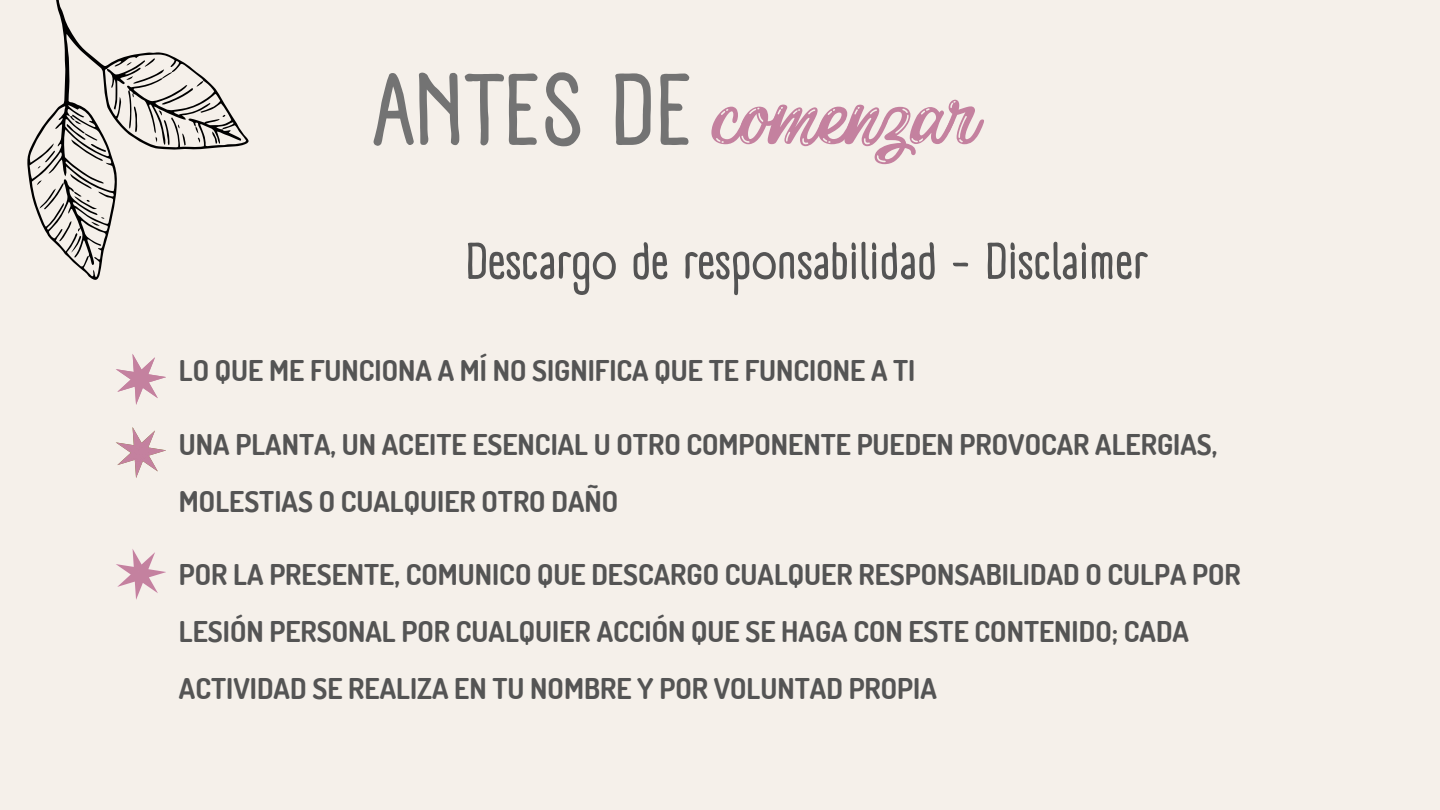
<style>
.page{position:relative;width:1440px;height:810px;background:#f5f0ea}
.page>*{position:absolute;margin:0;border:0;box-sizing:border-box;transform-origin:0 0}
.t1{font:80px "RTL Kawthar Regular";color:#c4819f}
.t2{font:700 50.3px "A Day Without Sun Text";color:#545454}
.t3{font:700 28.6px/57px "Dosis";color:#545454}
.s1{font-family:"A Day Without Sun Text";font-weight:700;font-size:99px;color:#737373}
</style>
<div class="page">
<svg style="left:27px;top:0;width:222px;height:280px"></svg>
<svg style="left:70px;top:174px;width:22px;height:15px"></svg>
<svg style="left:37px;top:180px;width:27px;height:29px"></svg>
<svg style="left:74px;top:196px;width:23px;height:13px"></svg>
<svg style="left:38px;top:151px;width:17px;height:18px"></svg>
<svg style="left:59px;top:221px;width:22px;height:32px"></svg>
<svg style="left:67px;top:58px;width:137px;height:103px"></svg>
<svg style="left:212px;top:131px;width:6px;height:13px"></svg>
<svg style="left:91px;top:217px;width:14px;height:9px"></svg>
<svg style="left:116px;top:427px;width:50px;height:51px"></svg>
<svg style="left:116px;top:549px;width:50px;height:51px"></svg>
<svg style="left:116px;top:354px;width:50px;height:51px"></svg>
<h1 class="t1" style="left:374px;top:70px;width:605px"><span class="s1">ANTES DE</span> comenzar</h1>
<h2 class="t2" style="left:465px;top:231px;width:684px">Descargo de responsabilidad - Disclaimer</h2>
<p class="t3" style="left:179px;top:342px;width:738px">LO QUE ME FUNCIONA A MÍ NO SIGNIFICA QUE TE FUNCIONE A TI</p>
<p class="t3" style="left:179px;top:415px;width:1040px">UNA PLANTA, UN ACEITE ESENCIAL U OTRO COMPONENTE PUEDEN PROVOCAR ALERGIAS,<br>MOLESTIAS O CUALQUIER OTRO DAÑO</p>
<p class="t3" style="left:179px;top:545px;width:1063px">POR LA PRESENTE, COMUNICO QUE DESCARGO CUALQUER RESPONSABILIDAD O CULPA POR<br>LESIÓN PERSONAL POR CUALQUIER ACCIÓN QUE SE HAGA CON ESTE CONTENIDO; CADA<br>ACTIVIDAD SE REALIZA EN TU NOMBRE Y POR VOLUNTAD PROPIA</p>
</div>
